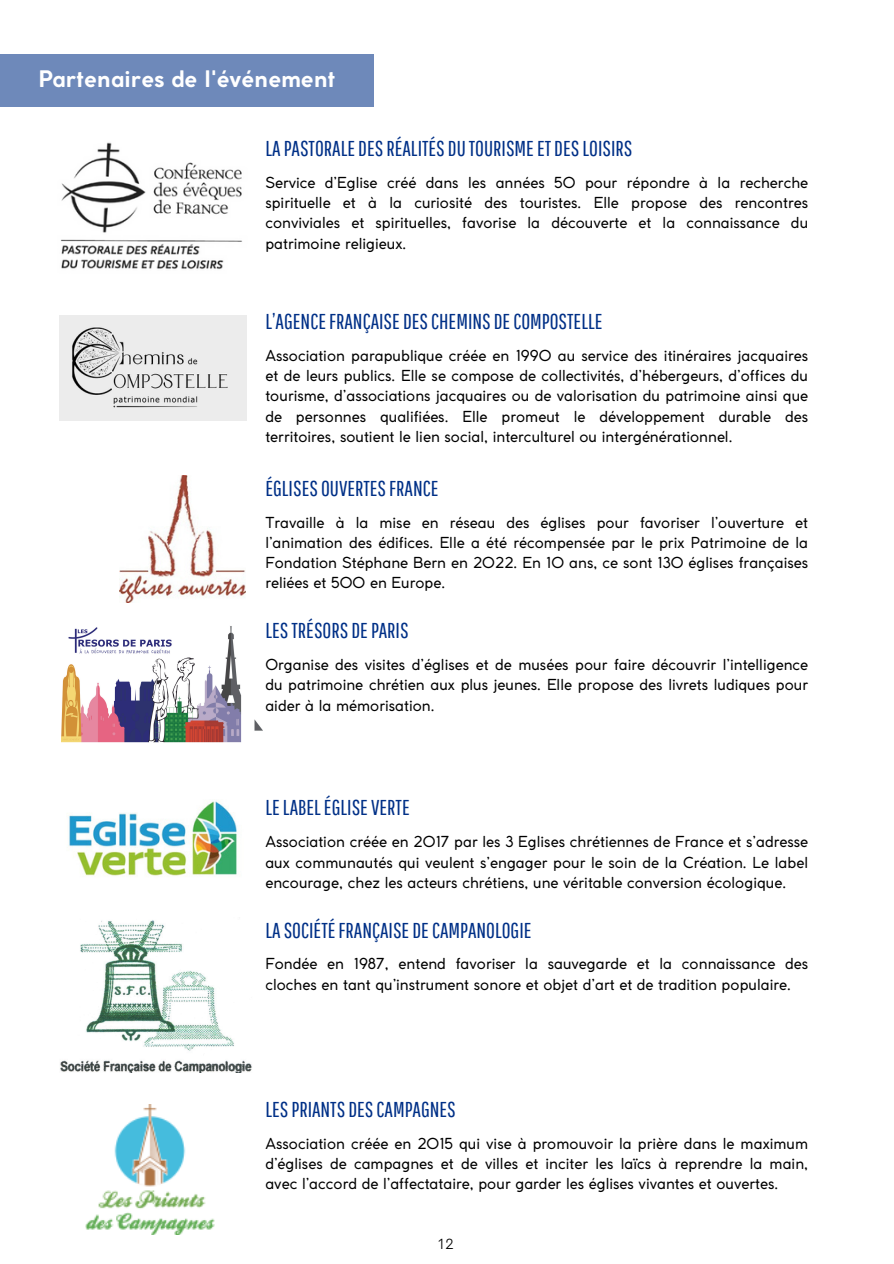
<style>
.page{position:relative;width:894px;height:1264px;background:#fff}
.page>*{position:absolute;margin:0;border:0;box-sizing:border-box;transform-origin:0 0}
.t1{font:700 22.5px "Coco Gothic";color:#fff}
.t2{font:21.6px "Pathway Gothic One";color:#003087}
.t3{font:15px/20.2px "Coco Gothic";color:#000;text-align:justify}
.t4{font:300 15px "Cerebri Sans";color:#000}
</style>
<div class="page">
<div style="left:0;top:55px;width:373px;height:52px;background:#6e89ba"></div>
<img style="left:61px;top:142px;width:181px;height:127px">
<img style="left:120px;top:475px;width:126px;height:127px">
<img style="left:59px;top:316px;width:187px;height:104px">
<img style="left:62px;top:626px;width:200px;height:117px">
<img style="left:69px;top:801px;width:168px;height:75px">
<img style="left:60px;top:920px;width:192px;height:152px">
<img style="left:85px;top:1104px;width:130px;height:130px">
<h2 class="t1" style="left:38px;top:70px;width:298px">Partenaires de l'événement</h2>
<p class="t2" style="left:265px;top:135px;width:368px">LAPASTORALE DESRÉALITÉS DU TOURISMEET DESLOISIRS</p>
<p class="t3" style="left:265px;top:173px;width:544px">Service d’Eglise créé dans les années 50 pour répondre à la recherche spirituelle et à la curiosité des touristes. Elle propose des rencontres conviviales et spirituelles, favorise la découverte et la connaissance du patrimoine religieux.</p>
<p class="t2" style="left:265px;top:308px;width:338px">L’AGENCEFRANÇAISE DESCHEMINS DECOMPOSTELLE</p>
<p class="t3" style="left:265px;top:346px;width:544px">Association parapublique créée en 1990 au service des itinéraires jacquaires et de leurs publics. Elle se compose de collectivités, d’hébergeurs, d’offices du tourisme, d’associations jacquaires ou de valorisation du patrimoine ainsi que de personnes qualifiées. Elle promeut le développement durable des territoires, soutient le lien social, interculturel ou intergénérationnel.</p>
<p class="t2" style="left:265px;top:475px;width:175px">ÉGLISES OUVERTESFRANCE</p>
<p class="t3" style="left:265px;top:513px;width:544px">Travaille à la mise en réseau des églises pour favoriser l’ouverture et l’animation des édifices. Elle a été récompensée par le prix Patrimoine de la Fondation Stéphane Bern en 2022. En 10 ans, ce sont 130 églises françaises reliées et 500 en Europe.</p>
<p class="t2" style="left:265px;top:617px;width:145px">LESTRÉSORS DEPARIS</p>
<p class="t3" style="left:265px;top:655px;width:544px">Organise des visites d’églises et de musées pour faire découvrir l’intelligence du patrimoine chrétien aux plus jeunes. Elle propose des livrets ludiques pour aider à la mémorisation.</p>
<p class="t2" style="left:265px;top:794px;width:146px">LELABELÉGLISEVERTE</p>
<p class="t3" style="left:265px;top:833px;width:544px">Association créée en 2017 par les 3 Eglises chrétiennes de France et s’adresse aux communautés qui veulent s’engager pour le soin de la Création. Le label encourage, chez les acteurs chrétiens, une véritable conversion écologique.</p>
<p class="t2" style="left:265px;top:916px;width:267px">LASOCIÉTÉFRANÇAISE DECAMPANOLOGIE</p>
<p class="t3" style="left:265px;top:955px;width:544px">Fondée en 1987, entend favoriser la sauvegarde et la connaissance des cloches en tant qu’instrument sonore et objet d’art et de tradition populaire.</p>
<p class="t2" style="left:265px;top:1096px;width:192px">LESPRIANTS DESCAMPAGNES</p>
<p class="t3" style="left:265px;top:1134px;width:544px">Association créée en 2015 qui vise à promouvoir la prière dans le maximum d’églises de campagnes et de villes et inciter les laïcs à reprendre la main, avec l’accord de l’affectataire, pour garder les églises vivantes et ouvertes.</p>
<p class="t4" style="left:437px;top:1234px;width:18px">12</p>
</div>
